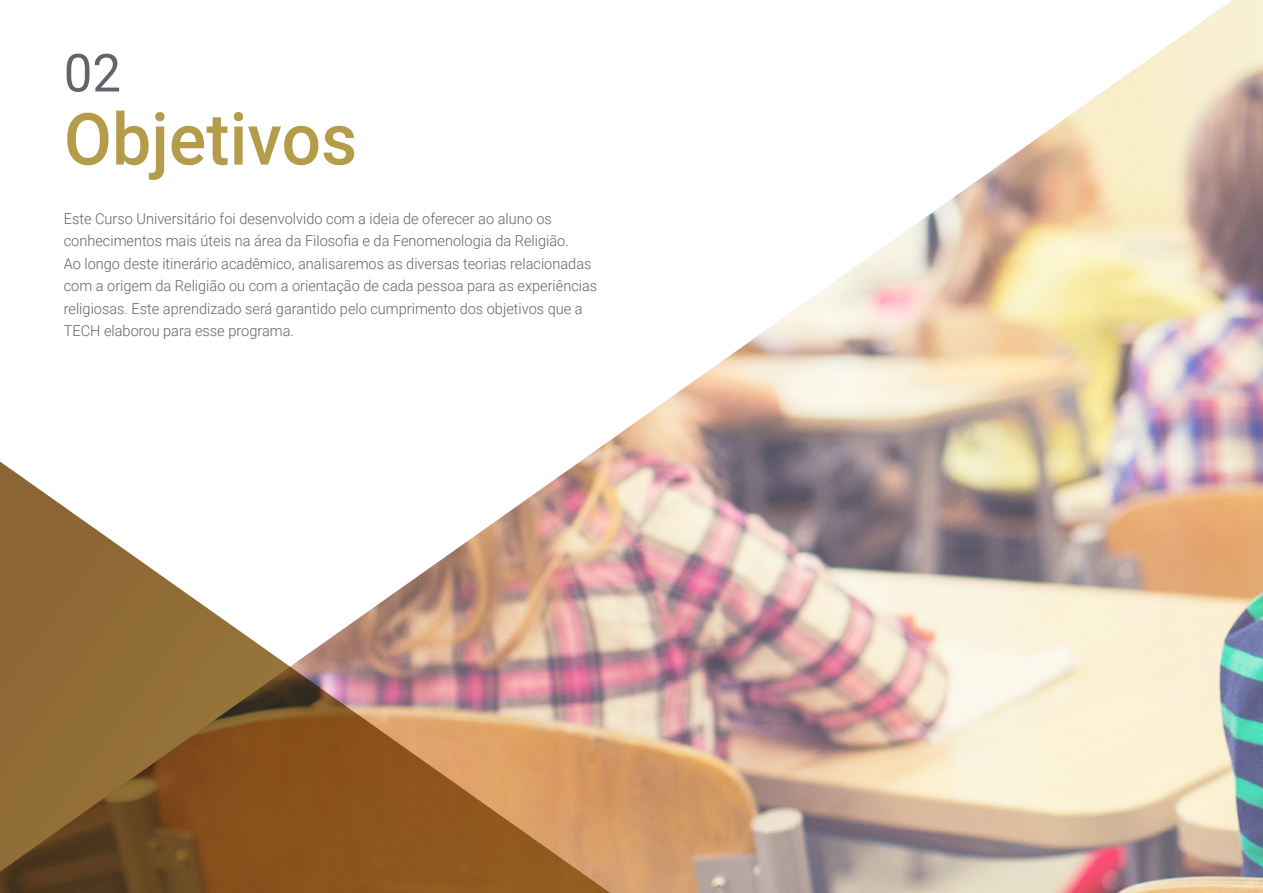
<style>
.page{position:relative;width:1263px;height:893px;background:#fff}
.page>*{position:absolute;margin:0;border:0;box-sizing:border-box;transform-origin:0 0}
.t1{font:500 72px "Roboto";color:#b49c4b}
.t2{font:52.5px "Roboto";color:#61646a}
.t3{font:300 15px/22.5px "Roboto";color:#61646a}
</style>
<div class="page">
<img style="left:602px;top:0;width:661px;height:893px">
<svg style="left:0;top:446px;width:640px;height:447px"></svg>
<h2 class="t2" style="left:64px;top:36px;width:59px">02</h2>
<h1 class="t1" style="left:64px;top:89px;width:295px">Objetivos</h1>
<p class="t3" style="left:64px;top:207px;width:535px">Este Curso Universitário foi desenvolvido com a ideia de oferecer ao aluno os conhecimentos mais úteis na área da Filosofia e da Fenomenologia da Religião.<br>Ao longo deste itinerário acadêmico, analisaremos as diversas teorias relacionadas com a origem da Religião ou com a orientação de cada pessoa para as experiências religiosas. Este aprendizado será garantido pelo cumprimento dos objetivos que a TECH elaborou para esse programa.</p>
</div>
